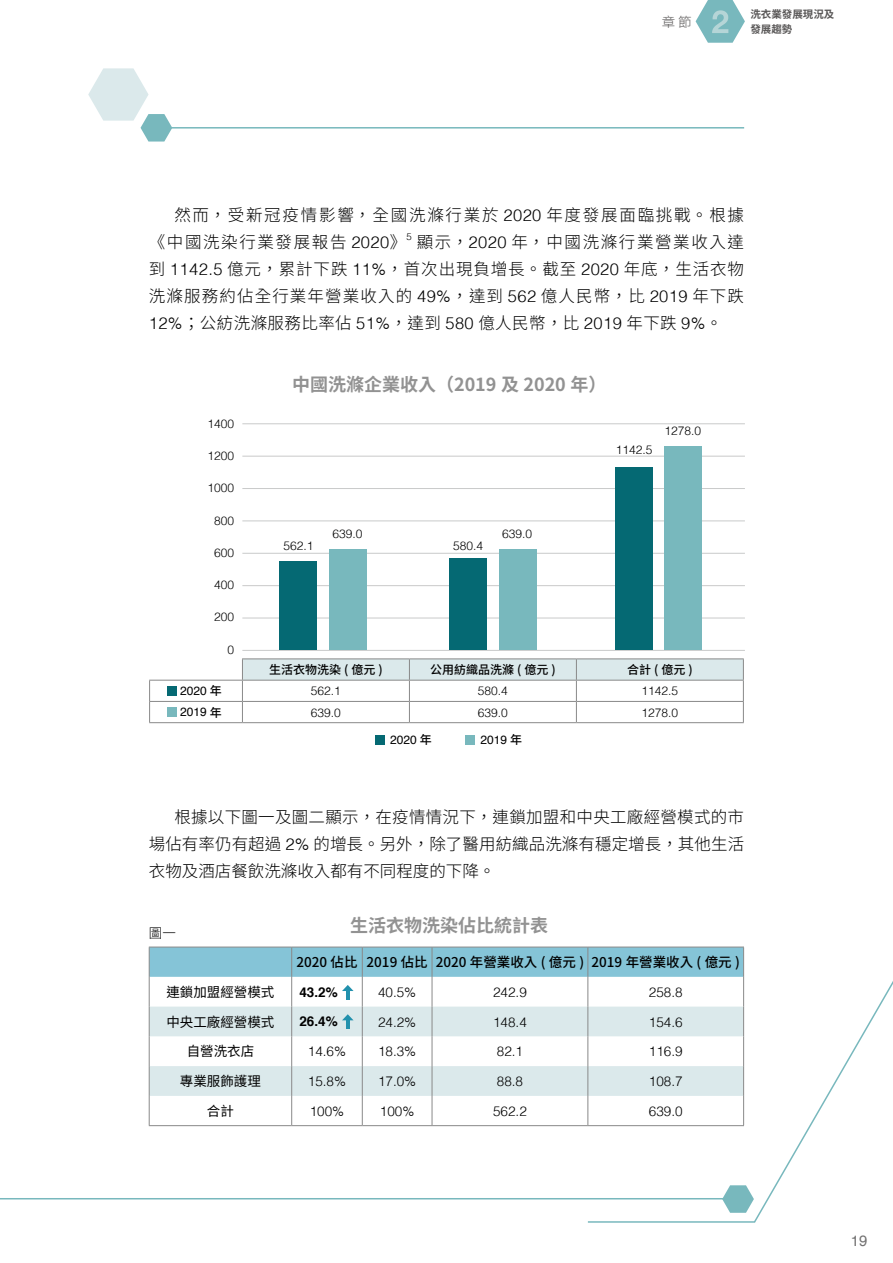
<style>
.page{position:relative;width:893px;height:1263px;background:#fff}
.page>*{position:absolute;margin:0;border:0;box-sizing:border-box;transform-origin:0 0}
.t1{font:700 18px "Source Han Sans HK";color:#929292}
.t2{font:300 16.5px/27px "Source Han Sans HK";letter-spacing:.055em;color:#000;text-align:justify}
.t3{font:300 16.5px/27px "Source Han Sans HK";letter-spacing:.105em;color:#000}
.t4{font:15px "Helvetica";color:#727171}
.t5{font:300 13.5px "Helvetica";color:#000}
.t6{font:500 13.5px "Source Han Sans HK";color:#000}
.t7{font:13.5px "Source Han Sans HK";color:#000}
.t8{font:700 13.5px "Helvetica";color:#000}
.t9{font:300 13.5px "Source Han Sans HK";color:#595757}
.t10{font:300 13.5px "Source Han Sans HK";color:#000}
.t11{font:300 12px "Helvetica";color:#000}
.t12{font:500 12px "Source Han Sans HK";color:#000}
.t13{font:12px "Helvetica";color:#000}
.t14{font:700 10.5px/15px "Source Han Sans HK";color:#595757}
.t15{font:300 9.6px "Helvetica";color:#000}
.s1{font-family:"Helvetica"}
.s2{font-family:"Source Han Sans HK";font-weight:500}
.s3{font-family:"Source Han Sans HK";color:#fff}
.s4{font-family:"Source Han Sans HK";color:#dbe9eb}
</style>
<div class="page">
<hr style="left:242px;top:423px;width:503px;height:1px;background:#c9caca">
<hr style="left:242px;top:456px;width:503px;height:1px;background:#c9caca">
<hr style="left:242px;top:488px;width:503px;height:1px;background:#c9caca">
<hr style="left:242px;top:520px;width:503px;height:1px;background:#c9caca">
<hr style="left:242px;top:553px;width:503px;height:1px;background:#c9caca">
<hr style="left:242px;top:585px;width:503px;height:1px;background:#c9caca">
<hr style="left:242px;top:618px;width:503px;height:1px;background:#c9caca">
<hr style="left:242px;top:650px;width:503px;height:1px;background:#c9caca">
<svg style="left:0;top:1198px;width:586px;height:2px"></svg>
<svg style="left:586px;top:946px;width:307px;height:277px"></svg>
<svg style="left:88px;top:68px;width:84px;height:74px"></svg>
<hr style="left:156px;top:127px;width:588px;height:2px;background:#78b8bd">
<svg style="left:696px;top:0;width:49px;height:43px"></svg>
<hr style="left:242px;top:658px;width:167px;height:1px;background:#898989">
<hr style="left:409px;top:658px;width:167px;height:1px;background:#898989">
<hr style="left:576px;top:658px;width:168px;height:1px;background:#898989">
<hr style="left:149px;top:701px;width:93px;height:1px;background:#898989">
<svg style="left:149px;top:681px;width:1px;height:41px"></svg>
<hr style="left:149px;top:722px;width:93px;height:1px;background:#898989">
<hr style="left:242px;top:722px;width:167px;height:1px;background:#898989">
<hr style="left:409px;top:722px;width:167px;height:1px;background:#898989">
<hr style="left:576px;top:722px;width:168px;height:1px;background:#898989">
<svg style="left:242px;top:659px;width:502px;height:63px"></svg>
<hr style="left:149px;top:680px;width:93px;height:1px;background:#898989">
<div style="left:280px;top:561px;width:37px;height:89px;background:#056973"></div>
<div style="left:329px;top:549px;width:38px;height:101px;background:#78b8bd"></div>
<div style="left:449px;top:558px;width:38px;height:92px;background:#056973"></div>
<div style="left:499px;top:549px;width:37px;height:101px;background:#78b8bd"></div>
<div style="left:615px;top:467px;width:38px;height:183px;background:#056973"></div>
<div style="left:665px;top:446px;width:37px;height:204px;background:#78b8bd"></div>
<div style="left:168px;top:707px;width:9px;height:10px;background:#78b8bd"></div>
<div style="left:168px;top:687px;width:9px;height:9px;background:#056973"></div>
<svg style="left:150px;top:1006px;width:593px;height:90px;fill:#dbe9eb"></svg>
<hr style="left:149px;top:1006px;width:1px;height:30px;background:#898989">
<hr style="left:291px;top:1006px;width:1px;height:30px;background:#898989">
<hr style="left:362px;top:1006px;width:1px;height:30px;background:#898989">
<hr style="left:432px;top:1006px;width:1px;height:30px;background:#898989">
<hr style="left:587px;top:1006px;width:1px;height:30px;background:#898989">
<hr style="left:743px;top:1006px;width:1px;height:30px;background:#898989">
<hr style="left:149px;top:1036px;width:1px;height:30px;background:#898989">
<hr style="left:291px;top:1036px;width:1px;height:30px;background:#898989">
<hr style="left:362px;top:1036px;width:1px;height:30px;background:#898989">
<hr style="left:432px;top:1036px;width:1px;height:30px;background:#898989">
<hr style="left:587px;top:1036px;width:1px;height:30px;background:#898989">
<hr style="left:743px;top:1036px;width:1px;height:30px;background:#898989">
<hr style="left:149px;top:1066px;width:1px;height:30px;background:#898989">
<hr style="left:291px;top:1066px;width:1px;height:30px;background:#898989">
<hr style="left:362px;top:1066px;width:1px;height:30px;background:#898989">
<hr style="left:432px;top:1066px;width:1px;height:30px;background:#898989">
<hr style="left:587px;top:1066px;width:1px;height:30px;background:#898989">
<hr style="left:743px;top:1066px;width:1px;height:30px;background:#898989">
<svg style="left:149px;top:1096px;width:1px;height:29px"></svg>
<svg style="left:291px;top:1096px;width:1px;height:29px"></svg>
<svg style="left:362px;top:1096px;width:1px;height:29px"></svg>
<svg style="left:432px;top:1096px;width:1px;height:29px"></svg>
<svg style="left:587px;top:1096px;width:1px;height:29px"></svg>
<svg style="left:743px;top:1096px;width:1px;height:29px"></svg>
<hr style="left:149px;top:1125px;width:143px;height:1px;background:#898989">
<hr style="left:292px;top:1125px;width:70px;height:1px;background:#898989">
<hr style="left:362px;top:1125px;width:70px;height:1px;background:#898989">
<hr style="left:432px;top:1125px;width:156px;height:1px;background:#898989">
<hr style="left:588px;top:1125px;width:156px;height:1px;background:#898989">
<svg style="left:149px;top:947px;width:595px;height:59px"></svg>
<svg style="left:342px;top:1014px;width:12px;height:15px"></svg>
<div style="left:465px;top:735px;width:10px;height:10px;background:#78b8bd"></div>
<div style="left:375px;top:735px;width:10px;height:10px;background:#056973"></div>
<p class="t9" style="left:662px;top:14px;width:31px">章 節</p>
<p class="t14" style="left:750px;top:7px;width:85px">洗衣業發展現況及發展趨勢</p>
<p class="t3" style="left:149px;top:202px;width:597px;text-indent:26px">然而，受新冠疫情影響，全國洗滌行業於 <span class="s1">2020</span> 年度發展面臨挑戰。根據《中國洗染行業發展報告 <span class="s1">2020</span>》</p>
<p class="t15" style="left:407px;top:228px;width:7px">5</p>
<p class="t2" style="left:149px;top:229px;width:597px;text-indent:268px">顯示，<span class="s1">2020</span> 年，中國洗滌行業營業收入達到 <span class="s1">1142.5</span> 億元，累計下跌 <span class="s1">11%</span>，首次出現負增長。截至 <span class="s1">2020</span> 年底，生活衣物洗滌服務約佔全行業年營業收入的 <span class="s1">49%</span>，達到 <span class="s1">562</span> 億人民幣，比 <span class="s1">2019</span> 年下跌<span class="s1">12%</span>；公紡洗滌服務比率佔 <span class="s1">51%</span>，達到 <span class="s1">580</span> 億人民幣，比 <span class="s1">2019</span> 年下跌 <span class="s1">9%</span>。</p>
<p class="t11" style="left:207px;top:413px;width:28px">1400</p>
<p class="t11" style="left:207px;top:446px;width:28px">1200</p>
<p class="t11" style="left:207px;top:478px;width:28px">1000</p>
<p class="t11" style="left:214px;top:510px;width:22px">800</p>
<p class="t11" style="left:214px;top:542px;width:22px">600</p>
<p class="t11" style="left:214px;top:575px;width:22px">400</p>
<p class="t11" style="left:214px;top:607px;width:22px">200</p>
<p class="t11" style="left:227px;top:639px;width:8px">0</p>
<p class="t1" style="left:292px;top:374px;width:316px">中國洗滌企業收入（2019 及 2020 年）</p>
<p class="t11" style="left:616px;top:439px;width:38px">1142.5</p>
<p class="t11" style="left:665px;top:420px;width:38px">1278.0</p>
<p class="t11" style="left:283px;top:536px;width:32px">562.1</p>
<p class="t11" style="left:332px;top:524px;width:32px">639.0</p>
<p class="t11" style="left:453px;top:536px;width:32px">580.4</p>
<p class="t11" style="left:502px;top:524px;width:32px">639.0</p>
<p class="t12" style="left:269px;top:663px;width:115px">生活衣物洗染 ( 億元 )</p>
<p class="t12" style="left:430px;top:663px;width:127px">公用紡織品洗滌 ( 億元 )</p>
<p class="t12" style="left:627px;top:663px;width:67px">合計(億元)</p>
<p class="t13" style="left:180px;top:682px;width:43px">2020 <span class="s2">年</span></p>
<p class="t11" style="left:311px;top:681px;width:32px">562.1</p>
<p class="t11" style="left:478px;top:681px;width:32px">580.4</p>
<p class="t11" style="left:642px;top:681px;width:38px">1142.5</p>
<p class="t13" style="left:180px;top:703px;width:43px">2019 <span class="s2">年</span></p>
<p class="t11" style="left:311px;top:702px;width:32px">639.0</p>
<p class="t11" style="left:478px;top:702px;width:32px">639.0</p>
<p class="t11" style="left:642px;top:702px;width:38px">1278.0</p>
<p class="t13" style="left:390px;top:731px;width:43px">2020 <span class="s2">年</span></p>
<p class="t13" style="left:480px;top:731px;width:43px">2019 <span class="s2">年</span></p>
<p class="t2" style="left:149px;top:804px;width:597px;text-indent:26px">根據以下圖一及圖二顯示，在疫情情況下，連鎖加盟和中央工廠經營模式的市場佔有率仍有超過 <span class="s1">2%</span> 的增長。另外，除了醫用紡織品洗滌有穩定增長，其他生活衣物及酒店餐飲洗滌收入都有不同程度的下降。</p>
<p class="t10" style="left:149px;top:925px;width:28px">圖一</p>
<p class="t1" style="left:350px;top:915px;width:199px">生活衣物洗染佔比統計表</p>
<p class="t6" style="left:296px;top:954px;width:445px">2020 佔比 2019 佔比 2020 年營業收入 ( 億元 ) 2019 年營業收入 ( 億元 )</p>
<p class="t7" style="left:166px;top:984px;width:109px">連鎖加盟經營模式</p>
<p class="t8" style="left:299px;top:981px;width:57px">43.2% <span class="s3">＜</span></p>
<p class="t5" style="left:378px;top:980px;width:40px">40.5%</p>
<p class="t5" style="left:493px;top:980px;width:35px">242.9</p>
<p class="t5" style="left:649px;top:980px;width:35px">258.8</p>
<p class="t7" style="left:166px;top:1014px;width:109px">中央工廠經營模式</p>
<p class="t8" style="left:299px;top:1011px;width:57px">26.4% <span class="s4">＜</span></p>
<p class="t5" style="left:378px;top:1010px;width:40px">24.2%</p>
<p class="t5" style="left:493px;top:1010px;width:35px">148.4</p>
<p class="t5" style="left:649px;top:1010px;width:35px">154.6</p>
<p class="t7" style="left:187px;top:1044px;width:69px">自營洗衣店</p>
<p class="t5" style="left:308px;top:1040px;width:40px">14.6%</p>
<p class="t5" style="left:378px;top:1040px;width:40px">18.3%</p>
<p class="t5" style="left:497px;top:1040px;width:28px">82.1</p>
<p class="t5" style="left:649px;top:1040px;width:35px">116.9</p>
<p class="t7" style="left:180px;top:1073px;width:82px">專業服飾護理</p>
<p class="t5" style="left:308px;top:1070px;width:40px">15.8%</p>
<p class="t5" style="left:378px;top:1070px;width:40px">17.0%</p>
<p class="t5" style="left:497px;top:1070px;width:28px">88.8</p>
<p class="t5" style="left:649px;top:1070px;width:35px">108.7</p>
<p class="t7" style="left:207px;top:1103px;width:28px">合計</p>
<p class="t5" style="left:310px;top:1100px;width:36px">100%</p>
<p class="t5" style="left:380px;top:1100px;width:36px">100%</p>
<p class="t5" style="left:493px;top:1100px;width:35px">562.2</p>
<p class="t5" style="left:649px;top:1100px;width:35px">639.0</p>
<p class="t4" style="left:851px;top:1229px;width:18px">19</p>
</div>
